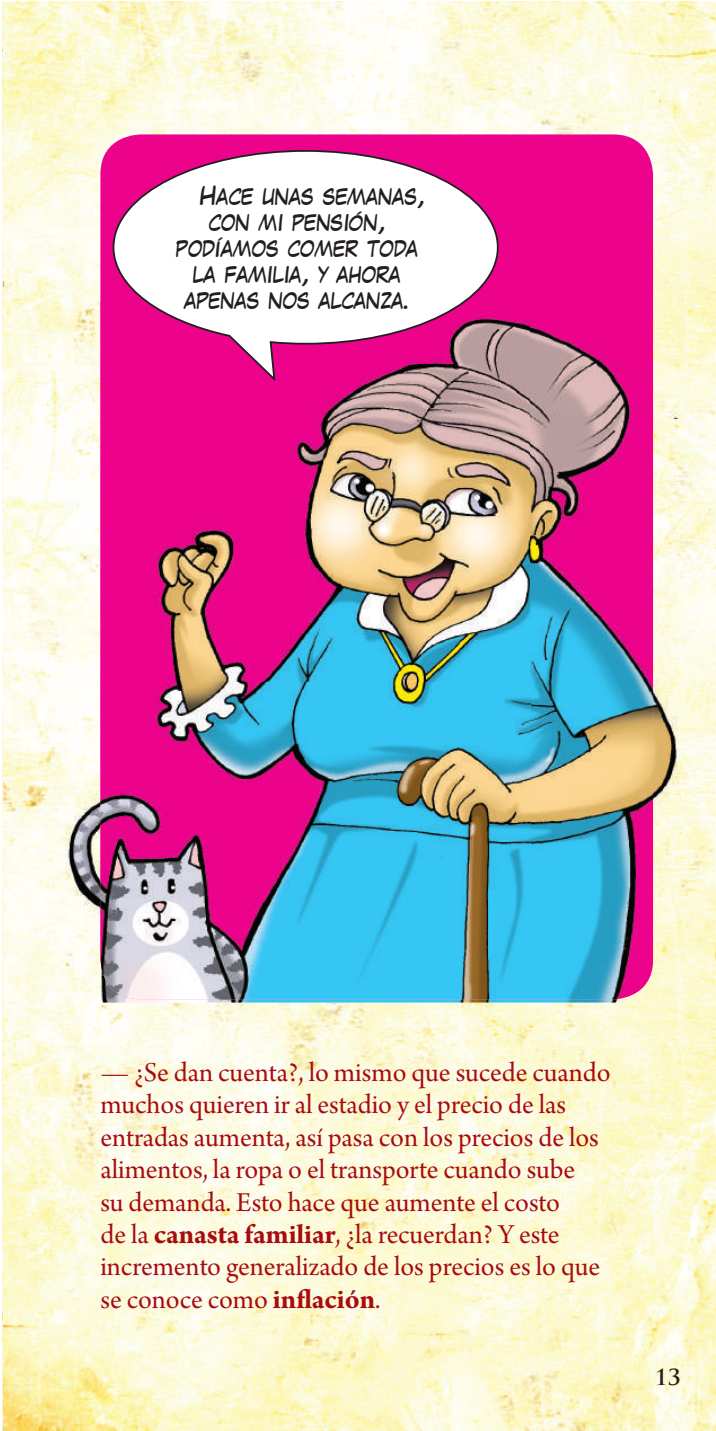
<style>
.page{position:relative;width:716px;height:1431px;background:#fff}
.page>*{position:absolute;margin:0;border:0;box-sizing:border-box;transform-origin:0 0}
.t1{font:28.8px/32.4px "Arno Pro Subhead";letter-spacing:.025em;color:#a70a12}
.t2{font:21.6px/26.1px "Laffayette Comic Pro";color:#231f20;text-align:center}
.t3{font:700 21.6px "Trajan Pro";color:#231f20}
.s1{font-family:"Arno Pro";font-weight:700}
</style>
<div class="page">
<img style="left:2px;top:2px;width:713px;height:1429px">
<div style="left:100px;top:134px;width:553px;height:865px;background:#ed028c;border-radius:40px"></div>
<img style="left:57px;top:302px;width:62px;height:701px">
<img style="left:624px;top:302px;width:62px;height:701px">
<img style="left:119px;top:999px;width:505px;height:4px">
<img style="left:100px;top:302px;width:553px;height:697px">
<svg style="left:112px;top:150px;width:387px;height:234px"></svg>
<p class="t2" style="left:170px;top:186px;width:257px">— Hace unas semanas, con mi pensión, podíamos comer toda la familia, y ahora apenas nos alcanza.</p>
<p class="t1" style="left:100px;top:1058px;width:511px">— ¿Se dan cuenta?, lo mismo que sucede cuando muchos quieren ir al estadio y el precio de las entradas aumenta, así pasa con los precios de los alimentos, la ropa o el transporte cuando sube<br>su demanda. Esto hace que aumente el costo<br>de la <span class="s1">canasta familiar</span>, ¿la recuerdan? Y este incremento generalizado de los precios es lo que se conoce como <span class="s1">inflación</span>.</p>
<p class="t3" style="left:654px;top:1365px;width:27px">13</p>
</div>
